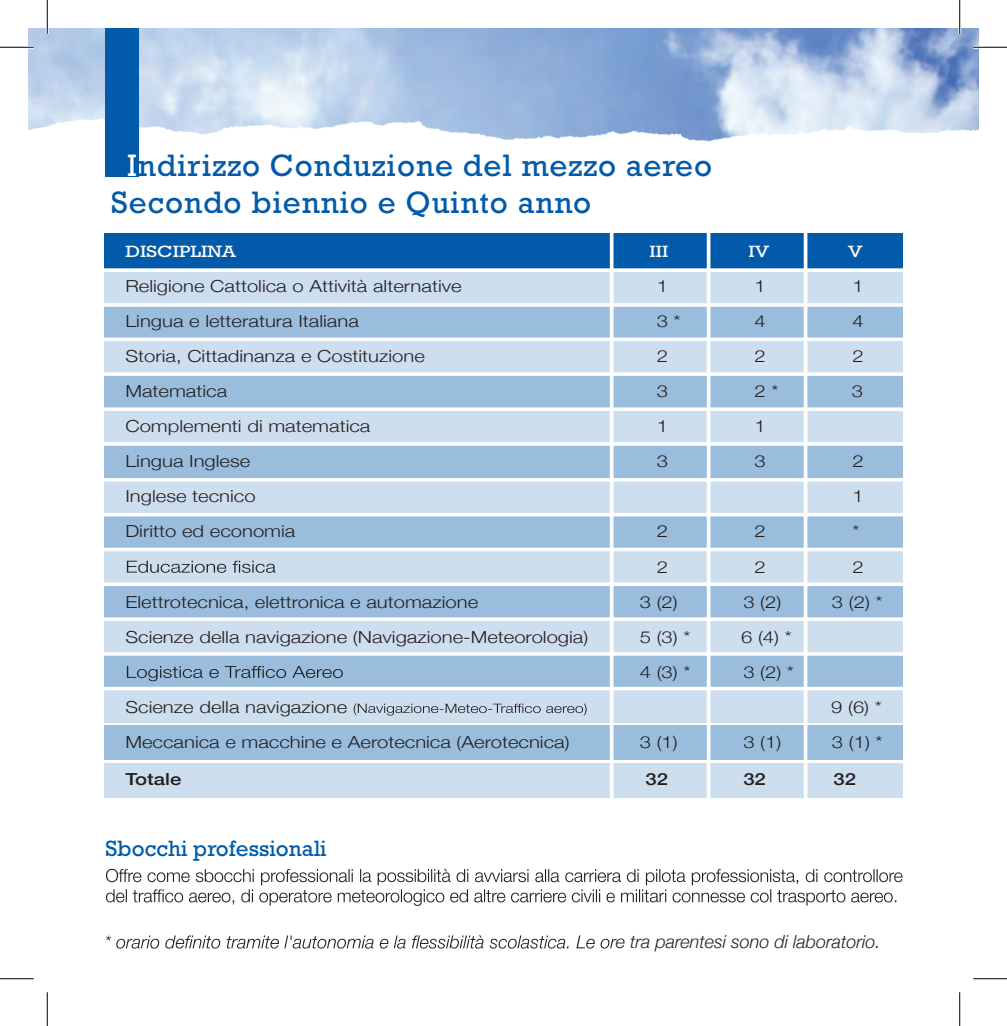
<style>
.page{position:relative;width:1007px;height:1026px;background:#fff}
.page>*{position:absolute;margin:0;border:0;box-sizing:border-box;transform-origin:0 0}
.t1{font:31.5px "Rockwell";letter-spacing:.03em;color:#015aaa}
.t2{font:22.5px "Rockwell";color:#015aaa}
.t3{font:italic 300 18px "Helvetica Neue";color:#231f20}
.t4{font:300 16.65px "Helvetica Neue";color:#231f20;scale:1.22 1}
.t5{font:16.65px "Rockwell";color:#fff;scale:1.22 1}
.t6{font:500 16.65px "Helvetica Neue";color:#231f20;scale:1.22 1}
.s1{color:#fff}
</style>
<div class="page">
<img style="left:28px;top:28px;width:950px;height:81px">
<img style="left:28px;top:109px;width:950px;height:68px">
<div style="left:105px;top:233px;width:798px;height:37px;background:#015aaa"></div>
<div style="left:105px;top:270px;width:798px;height:35px;background:#cddeee"></div>
<div style="left:105px;top:305px;width:798px;height:35px;background:#9abddd"></div>
<div style="left:105px;top:340px;width:798px;height:35px;background:#cddeee"></div>
<div style="left:105px;top:375px;width:798px;height:34px;background:#9abddd"></div>
<div style="left:105px;top:409px;width:798px;height:35px;background:#cddeee"></div>
<div style="left:105px;top:444px;width:798px;height:35px;background:#9abddd"></div>
<div style="left:105px;top:479px;width:798px;height:35px;background:#cddeee"></div>
<div style="left:105px;top:516px;width:798px;height:32px;background:#9abddd"></div>
<div style="left:105px;top:549px;width:798px;height:34px;background:#cddeee"></div>
<div style="left:105px;top:583px;width:798px;height:35px;background:#9abddd"></div>
<div style="left:105px;top:618px;width:798px;height:35px;background:#cddeee"></div>
<svg style="left:105px;top:655px;width:798px;height:32px;background:#9dbfde"></svg>
<div style="left:105px;top:725px;width:798px;height:35px;background:#9abddd"></div>
<div style="left:105px;top:688px;width:798px;height:35px;background:#cddeee"></div>
<div style="left:105px;top:763px;width:798px;height:35px;background:#cddeee"></div>
<svg style="left:104px;top:268px;width:799px;height:4px;background:#e9f1f7"></svg>
<svg style="left:104px;top:337px;width:799px;height:4px;background:#f1f5fa"></svg>
<svg style="left:104px;top:407px;width:799px;height:4px;background:#f3f7fb"></svg>
<hr style="left:94px;top:478px;width:814px;height:3px;background:#fff">
<hr style="left:94px;top:548px;width:814px;height:3px;background:#fff">
<svg style="left:104px;top:617px;width:799px;height:4px;background:#f4f7fb"></svg>
<svg style="left:104px;top:303px;width:799px;height:4px;background:#f5f8fb"></svg>
<svg style="left:104px;top:372px;width:799px;height:4px;background:#f7f9fc"></svg>
<svg style="left:104px;top:442px;width:799px;height:4px;background:#f6f8fb"></svg>
<hr style="left:94px;top:513px;width:814px;height:3px;background:#fff">
<svg style="left:104px;top:582px;width:799px;height:4px;background:#f8fafc"></svg>
<hr style="left:94px;top:652px;width:814px;height:3px;background:#fff">
<hr style="left:94px;top:687px;width:814px;height:3px;background:#fff">
<hr style="left:610px;top:226px;width:3px;height:577px;background:#fff">
<svg style="left:803px;top:233px;width:4px;height:565px;fill:#fff"></svg>
<svg style="left:706px;top:233px;width:4px;height:565px;fill:#fff"></svg>
<div style="left:105px;top:28px;width:33px;height:149px;background:#015aaa"></div>
<svg style="left:127px;top:561px;width:149px;height:12px"></svg>
<svg style="left:127px;top:666px;width:216px;height:15px;background:#849fba"></svg>
<svg style="left:354px;top:703px;width:232px;height:12px"></svg>
<svg style="left:106px;top:869px;width:796px;height:37px"></svg>
<svg style="left:106px;top:935px;width:510px;height:13px"></svg>
<hr style="left:0;top:46px;width:34px;height:3px;background:#fff">
<hr style="left:973px;top:46px;width:34px;height:3px;background:#fff">
<hr style="left:46px;top:0;width:3px;height:34px;background:#fff">
<hr style="left:958px;top:0;width:3px;height:34px;background:#fff">
<hr style="left:0;top:47px;width:34px;height:1px;background:#000">
<hr style="left:973px;top:47px;width:34px;height:1px;background:#000">
<hr style="left:0;top:978px;width:34px;height:1px;background:#000">
<hr style="left:973px;top:978px;width:34px;height:1px;background:#000">
<hr style="left:47px;top:0;width:1px;height:34px;background:#000">
<hr style="left:47px;top:992px;width:1px;height:34px;background:#000">
<hr style="left:959px;top:0;width:1px;height:34px;background:#000">
<hr style="left:959px;top:992px;width:1px;height:34px;background:#000">
<h1 class="t1" style="left:127px;top:147px;width:586px"><span class="s1">I</span>ndirizzo Conduzione del mezzo aereo</h1>
<h1 class="t1" style="left:111px;top:184px;width:482px">Secondo biennio e Quinto anno</h1>
<p class="t5" style="left:125px;top:241px;width:92px">DISCIPLINA</p>
<p class="t5" style="left:649px;top:241px;width:17px">III</p>
<p class="t5" style="left:748px;top:241px;width:18px">IV</p>
<p class="t5" style="left:848px;top:241px;width:13px">V</p>
<p class="t4" style="left:125px;top:272px;width:277px">Religione Cattolica o Attività alternative</p>
<p class="t4" style="left:656px;top:272px;width:11px">1</p>
<p class="t4" style="left:754px;top:272px;width:11px">1</p>
<p class="t4" style="left:852px;top:272px;width:11px">1</p>
<p class="t4" style="left:125px;top:308px;width:193px">Lingua e letteratura Italiana</p>
<p class="t4" style="left:656px;top:308px;width:21px">3 *</p>
<p class="t4" style="left:754px;top:308px;width:11px">4</p>
<p class="t4" style="left:852px;top:308px;width:11px">4</p>
<p class="t4" style="left:125px;top:343px;width:247px">Storia, Cittadinanza e Costituzione</p>
<p class="t4" style="left:656px;top:343px;width:11px">2</p>
<p class="t4" style="left:754px;top:343px;width:11px">2</p>
<p class="t4" style="left:852px;top:343px;width:11px">2</p>
<p class="t4" style="left:125px;top:378px;width:85px">Matematica</p>
<p class="t4" style="left:656px;top:378px;width:11px">3</p>
<p class="t4" style="left:754px;top:378px;width:21px">2 *</p>
<p class="t4" style="left:852px;top:378px;width:11px">3</p>
<p class="t4" style="left:125px;top:413px;width:202px">Complementi di matematica</p>
<p class="t4" style="left:656px;top:413px;width:11px">1</p>
<p class="t4" style="left:754px;top:413px;width:11px">1</p>
<p class="t4" style="left:125px;top:448px;width:104px">Lingua Inglese</p>
<p class="t4" style="left:656px;top:448px;width:11px">3</p>
<p class="t4" style="left:754px;top:448px;width:11px">3</p>
<p class="t4" style="left:852px;top:448px;width:11px">2</p>
<p class="t4" style="left:125px;top:483px;width:108px">Inglese tecnico</p>
<p class="t4" style="left:852px;top:483px;width:11px">1</p>
<p class="t4" style="left:125px;top:518px;width:141px">Diritto ed economia</p>
<p class="t4" style="left:656px;top:518px;width:11px">2</p>
<p class="t4" style="left:754px;top:518px;width:11px">2</p>
<p class="t4" style="left:852px;top:518px;width:7px">*</p>
<p class="t4" style="left:656px;top:553px;width:11px">2</p>
<p class="t4" style="left:754px;top:553px;width:11px">2</p>
<p class="t4" style="left:852px;top:553px;width:11px">2</p>
<p class="t4" style="left:125px;top:588px;width:291px">Elettrotecnica, elettronica e automazione</p>
<p class="t4" style="left:640px;top:588px;width:33px">3 (2)</p>
<p class="t4" style="left:743px;top:588px;width:33px">3 (2)</p>
<p class="t4" style="left:832px;top:588px;width:43px">3 (2) *</p>
<p class="t4" style="left:125px;top:623px;width:381px">Scienze della navigazione (Navigazione-Meteorologia)</p>
<p class="t4" style="left:640px;top:623px;width:43px">5 (3) *</p>
<p class="t4" style="left:741px;top:623px;width:43px">6 (4) *</p>
<p class="t4" style="left:640px;top:658px;width:43px">4 (3) *</p>
<p class="t4" style="left:743px;top:658px;width:43px">3 (2) *</p>
<p class="t4" style="left:125px;top:693px;width:183px">Scienze della navigazione</p>
<p class="t4" style="left:831px;top:693px;width:43px">9 (6) *</p>
<p class="t4" style="left:125px;top:728px;width:365px">Meccanica e macchine e Aerotecnica (Aerotecnica)</p>
<p class="t4" style="left:640px;top:728px;width:33px">3 (1)</p>
<p class="t4" style="left:743px;top:728px;width:33px">3 (1)</p>
<p class="t4" style="left:832px;top:728px;width:43px">3 (1) *</p>
<p class="t6" style="left:125px;top:765px;width:47px">Totale</p>
<p class="t6" style="left:645px;top:765px;width:20px">32</p>
<p class="t6" style="left:743px;top:765px;width:20px">32</p>
<p class="t6" style="left:833px;top:765px;width:20px">32</p>
<h2 class="t2" style="left:105px;top:835px;width:223px">Sbocchi professionali</h2>
<p class="t3" style="left:615px;top:927px;width:266px">e tra parentesi sono di laboratorio.</p>
</div>
